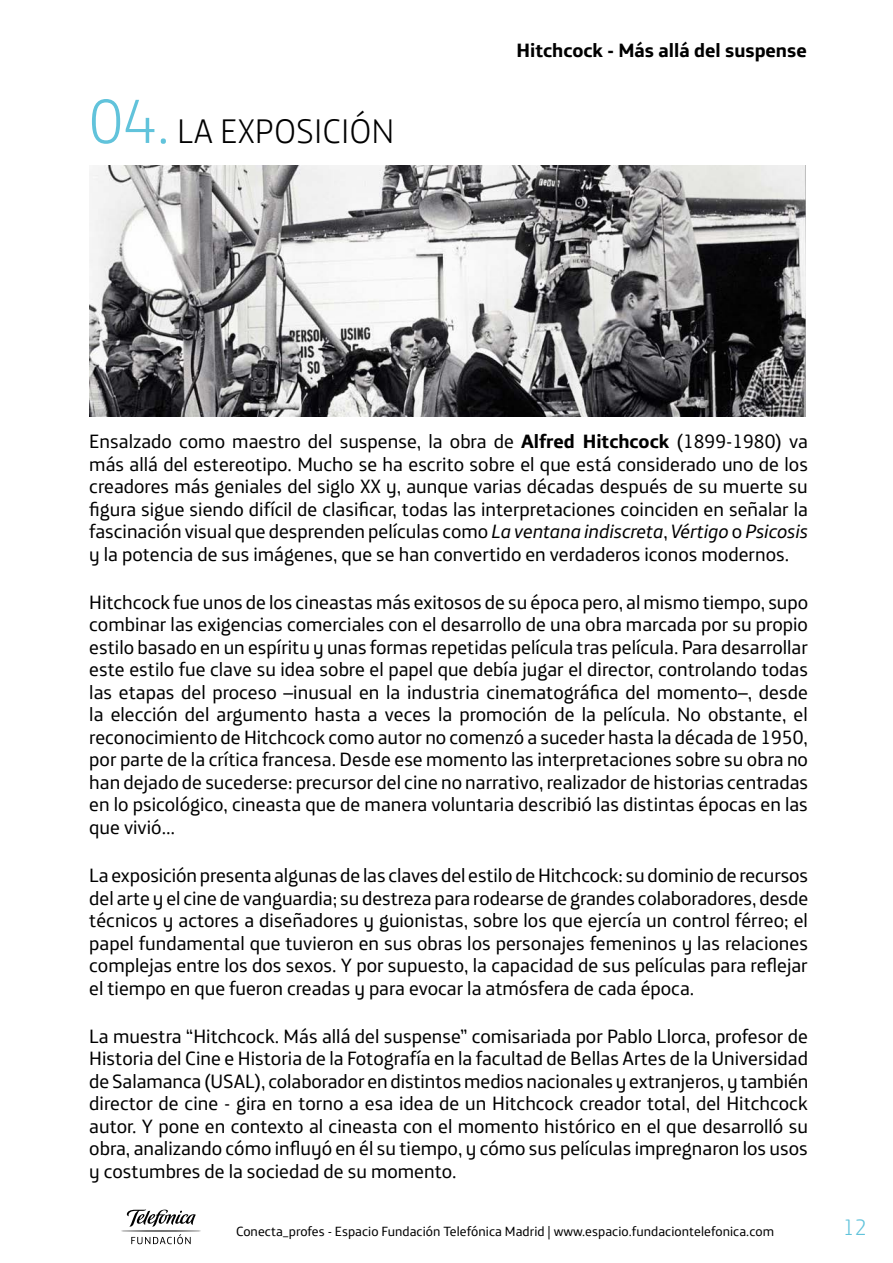
<style>
.page{position:relative;width:893px;height:1263px;background:#fff}
.page>*{position:absolute;margin:0;border:0;box-sizing:border-box;transform-origin:0 0}
.t1{font:300 34.5px "Telefonica Headline";color:#000}
.t2{font:300 22.5px "Telefonica Headline";color:#61c3db}
.t3{font:19.5px/22.5px "Telefonica Text";color:#000;text-align:justify}
.t4{font:700 19.5px "Telefonica Text";color:#000}
.t5{font:13.5px "Telefonica Text";letter-spacing:.005em;color:#000}
.s1{font-size:63px;color:#61c3db}
.s2{font-weight:700}
.s3{font-style:italic}
</style>
<div class="page">
<svg style="left:121px;top:1209px;width:80px;height:35px"></svg>
<img style="left:89px;top:166px;width:716px;height:251px">
<h1 class="t1" style="left:89px;top:103px;width:307px"><span class="s1">04.</span> LA EXPOSICIÓN</h1>
<p class="t4" style="left:516px;top:33px;width:292px">Hitchcock - Más allá del suspense</p>
<p class="t3" style="left:89px;top:428px;width:720px">Ensalzado como maestro del suspense, la obra de <span class="s2">Alfred Hitchcock</span> (1899-1980) va más allá del estereotipo. Mucho se ha escrito sobre el que está considerado uno de los creadores más geniales del siglo XX y, aunque varias décadas después de su muerte su figura sigue siendo difícil de clasificar, todas las interpretaciones coinciden en señalar la fascinación visual que desprenden películas como <span class="s3">La ventana indiscreta</span>, <span class="s3">Vértigo</span> o <span class="s3">Psicosis </span>y la potencia de sus imágenes, que se han convertido en verdaderos iconos modernos.</p>
<p class="t3" style="left:89px;top:589px;width:720px">Hitchcock fue unos de los cineastas más exitosos de su época pero, al mismo tiempo, supo combinar las exigencias comerciales con el desarrollo de una obra marcada por su propio estilo basado en un espíritu y unas formas repetidas película tras película. Para desarrollar este estilo fue clave su idea sobre el papel que debía jugar el director, controlando todas las etapas del proceso –inusual en la industria cinematográfica del momento–, desde la elección del argumento hasta a veces la promoción de la película. No obstante, el reconocimiento de Hitchcock como autor no comenzó a suceder hasta la década de 1950, por parte de la crítica francesa. Desde ese momento las interpretaciones sobre su obra no han dejado de sucederse: precursor del cine no narrativo, realizador de historias centradas en lo psicológico, cineasta que de manera voluntaria describió las distintas épocas en las que vivió…</p>
<p class="t3" style="left:89px;top:862px;width:720px">La exposición presenta algunas de las claves del estilo de Hitchcock: su dominio de recursos del arte y el cine de vanguardia; su destreza para rodearse de grandes colaboradores, desde técnicos y actores a diseñadores y guionistas, sobre los que ejercía un control férreo; el papel fundamental que tuvieron en sus obras los personajes femeninos y las relaciones complejas entre los dos sexos. Y por supuesto, la capacidad de sus películas para reflejar el tiempo en que fueron creadas y para evocar la atmósfera de cada época.</p>
<p class="t3" style="left:89px;top:1022px;width:721px">La muestra “Hitchcock. Más allá del suspense” comisariada por Pablo Llorca, profesor de Historia del Cine e Historia de la Fotografía en la facultad de Bellas Artes de la Universidad de Salamanca (USAL), colaborador en distintos medios nacionales y extranjeros, y también director de cine - gira en torno a esa idea de un Hitchcock creador total, del Hitchcock autor. Y pone en contexto al cineasta con el momento histórico en el que desarrolló su obra, analizando cómo influyó en él su tiempo, y cómo sus películas impregnaron los usos y costumbres de la sociedad de su momento.</p>
<p class="t5" style="left:236px;top:1220px;width:539px">Conecta_profes - Espacio Fundación Telefónica Madrid | www.espacio.fundaciontelefonica.com</p>
<p class="t2" style="left:843px;top:1209px;width:25px">12</p>
</div>
